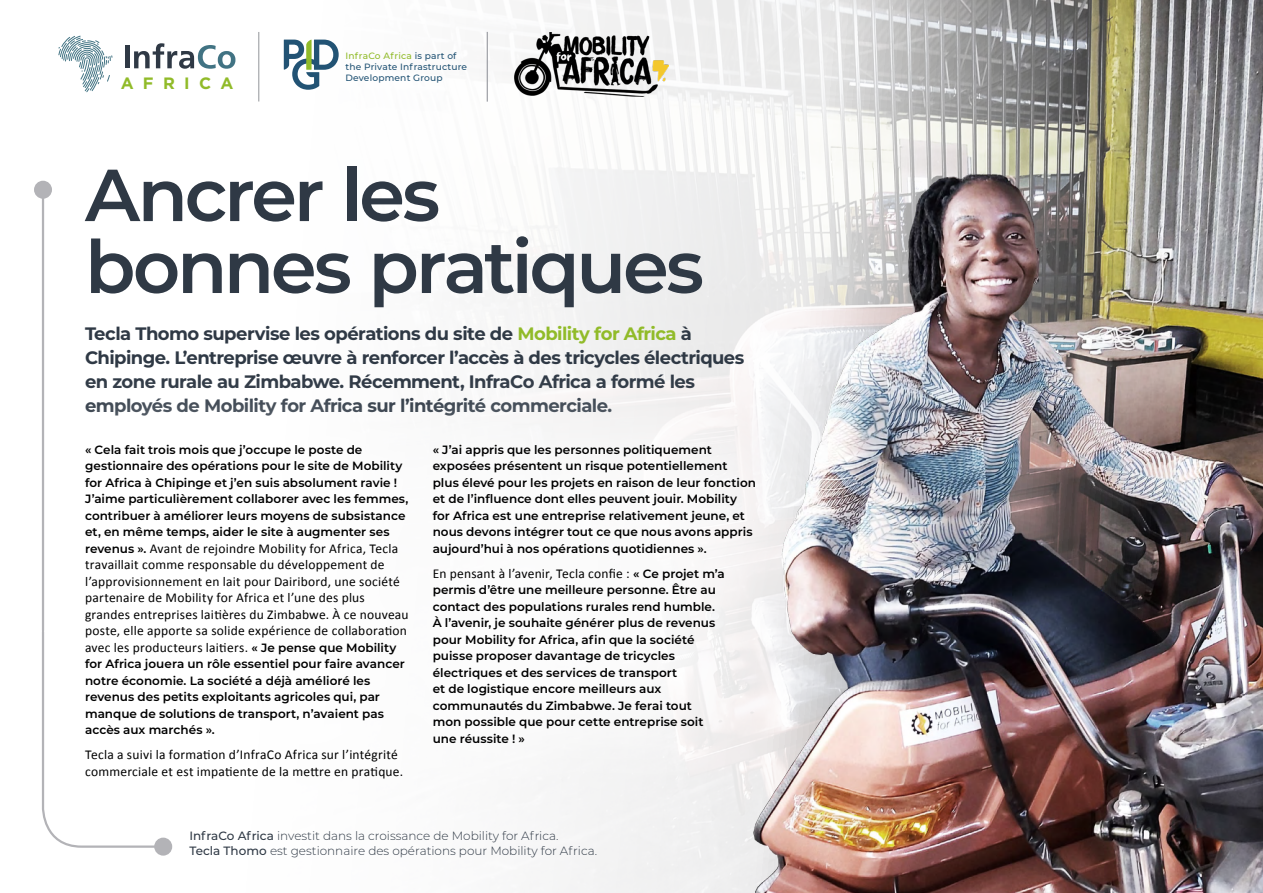
<style>
.page{position:relative;width:1263px;height:893px;background:#fff}
.page>*{position:absolute;margin:0;border:0;box-sizing:border-box;transform-origin:0 0}
.t1{font:600 73.5px/71.8px "Montserrat";letter-spacing:-.045em;color:#2f3945}
.t2{font:700 18px/24px "Montserrat";letter-spacing:-.03em;color:#2f3945}
.t3{font:700 16.35px "Gotham";letter-spacing:.565em;color:#91bb29}
.t4{font:13.5px/16.5px "Calibri";letter-spacing:.015em;color:#000}
.t5{font:600 12px/16.5px "Montserrat";color:#000}
.t6{font:300 12px/15px "Montserrat";color:#2f3945}
.t7{font:500 9.15px/11.1px "Montserrat";letter-spacing:.02em;color:#225374}
.s1{color:#91bb29}
.s2{font-family:"Montserrat";font-weight:600;font-size:12px}
.s3{font-weight:500}
</style>
<div class="page">
<img style="left:34px;top:0;width:1229px;height:893px">
<div style="left:6px;top:366px;width:824px;height:490px;background:#fff"></div>
<img style="left:514px;top:33px;width:155px;height:64px">
<hr style="left:487px;top:32px;width:1px;height:70px;background:#989aa0">
<svg style="left:284px;top:40px;width:55px;height:50px"></svg>
<hr style="left:258px;top:32px;width:1px;height:69px;background:#979a9f">
<svg style="left:58px;top:35px;width:55px;height:57px"></svg>
<hr style="left:125px;top:45px;width:4px;height:23px;background:#2f3945">
<svg style="left:134px;top:43px;width:101px;height:26px"></svg>
<hr style="left:42px;top:190px;width:2px;height:440px;background:#b3b3b7">
<div style="left:34px;top:181px;width:18px;height:18px;background:#b3b3b7;border-radius:50%"></div>
<svg style="left:42px;top:629px;width:123px;height:219px"></svg>
<div style="left:154px;top:838px;width:18px;height:18px;background:#b3b3b7;border-radius:50%"></div>
<h3 class="t3" style="left:121px;top:74px;width:114px">AFRICA</h3>
<p class="t7" style="left:345px;top:49px;width:123px"><span class="s1">InfraCo Africa</span> is part of the Private Infrastructure<br>Development Group</p>
<h1 class="t1" style="left:85px;top:156px;width:620px">Ancrer les bonnes pratiques</h1>
<p class="t2" style="left:85px;top:321px;width:661px">Tecla Thomo supervise les opérations du site de <span class="s1">Mobility for Africa</span> à Chipinge. L’entreprise œuvre à renforcer l’accès à des tricycles électriques en zone rurale au Zimbabwe. Récemment, InfraCo Africa a formé les employés de Mobility for Africa sur l’intégrité commerciale.</p>
<p class="t5" style="left:85px;top:440px;width:325px">« Cela fait trois mois que j’occupe le poste de gestionnaire des opérations pour le site de Mobility for Africa à Chipinge et j’en suis absolument ravie !<br>J’aime particulièrement collaborer avec les femmes, contribuer à améliorer leurs moyens de subsistance et, en même temps, aider le site à augmenter ses</p>
<p class="t4" style="left:85px;top:539px;width:325px"><span class="s2">revenus ».</span> Avant de rejoindre Mobility for Africa, Tecla travaillait comme responsable du développement de l’approvisionnement en lait pour Dairibord, une société partenaire de Mobility for Africa et l’une des plus grandes entreprises laitières du Zimbabwe. À ce nouveau poste, elle apporte sa solide expérience de collaboration avec les producteurs laitiers. <span class="s2">« Je pense que Mobility</span></p>
<p class="t5" style="left:85px;top:655px;width:321px">for Africa jouera un rôle essentiel pour faire avancer notre économie. La société a déjà amélioré les revenus des petits exploitants agricoles qui, par manque de solutions de transport, n’avaient pas accès aux marchés ».</p>
<p class="t4" style="left:85px;top:746px;width:320px">Tecla a suivi la formation d’InfraCo Africa sur l’intégrité commerciale et est impatiente de la mettre en pratique.</p>
<p class="t5" style="left:433px;top:440px;width:325px">« J’ai appris que les personnes politiquement exposées présentent un risque potentiellement plus élevé pour les projets en raison de leur fonction et de l’influence dont elles peuvent jouir. Mobility for Africa est une entreprise relativement jeune, et nous devons intégrer tout ce que nous avons appris aujourd’hui à nos opérations quotidiennes ».</p>
<p class="t4" style="left:433px;top:564px;width:294px">En pensant à l’avenir, Tecla confie : <span class="s2">« Ce projet m’a</span></p>
<p class="t5" style="left:433px;top:581px;width:285px">permis d’être une meilleure personne. Être au contact des populations rurales rend humble.<br>À l’avenir, je souhaite générer plus de revenus pour Mobility for Africa, afin que la société puisse proposer davantage de tricycles électriques et des services de transport<br>et de logistique encore meilleurs aux communautés du Zimbabwe. Je ferai tout mon possible que pour cette entreprise soit une réussite ! »</p>
<p class="t6" style="left:189px;top:828px;width:409px"><span class="s3">InfraCo Africa</span> investit dans la croissance de Mobility for Africa.<br><span class="s3">Tecla Thomo</span> est gestionnaire des opérations pour Mobility for Africa.</p>
</div>
